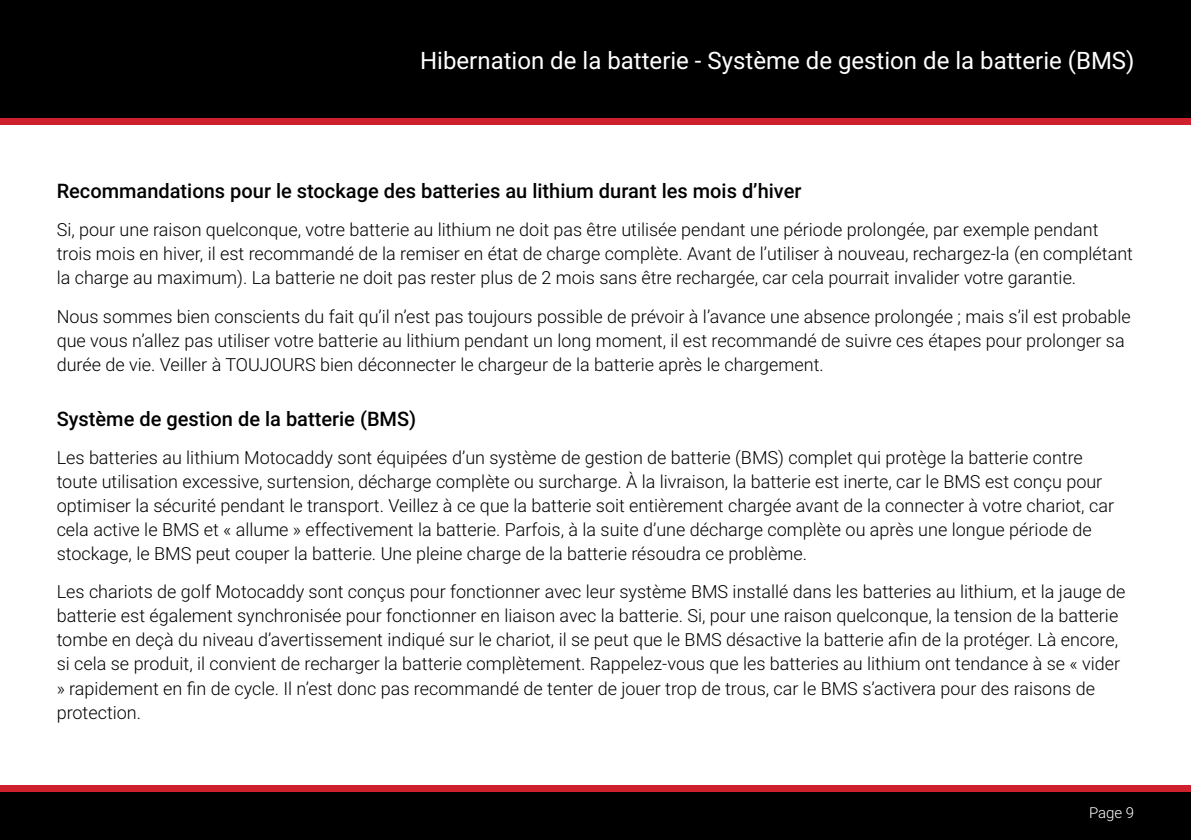
<style>
.page{position:relative;width:1191px;height:840px;background:#fff}
.page>*{position:absolute;margin:0;border:0;box-sizing:border-box;transform-origin:0 0}
.t1{font:24px "Roboto";color:#fff}
.t2{font:500 20px "Roboto";color:#000}
.t3{font:300 18px/24px "Roboto";color:#000}
.t4{font:300 15px "Roboto";color:#fff}
</style>
<div class="page">
<div style="left:0;top:790px;width:1191px;height:49px;background:#000"></div>
<div style="left:0;top:0;width:1191px;height:118px;background:#000"></div>
<div style="left:0;top:118px;width:1191px;height:6px;background:#cf202e"></div>
<div style="left:0;top:784px;width:1191px;height:7px;background:#cf202e"></div>
<h1 class="t1" style="left:420px;top:43px;width:716px">Hibernation de la batterie - Système de gestion de la batterie (BMS)</h1>
<p class="t2" style="left:57px;top:177px;width:746px">Recommandations pour le stockage des batteries au lithium durant les mois d’hiver</p>
<p class="t3" style="left:57px;top:217px;width:1077px">Si, pour une raison quelconque, votre batterie au lithium ne doit pas être utilisée pendant une période prolongée, par exemple pendant trois mois en hiver, il est recommandé de la remiser en état de charge complète. Avant de l’utiliser à nouveau, rechargez-la (en complétant la charge au maximum). La batterie ne doit pas rester plus de 2 mois sans être rechargée, car cela pourrait invalider votre garantie.</p>
<p class="t3" style="left:57px;top:303px;width:1075px">Nous sommes bien conscients du fait qu’il n’est pas toujours possible de prévoir à l’avance une absence prolongée ; mais s’il est probable que vous n’allez pas utiliser votre batterie au lithium pendant un long moment, il est recommandé de suivre ces étapes pour prolonger sa durée de vie. Veiller à TOUJOURS bien déconnecter le chargeur de la batterie après le chargement.</p>
<p class="t2" style="left:57px;top:404px;width:361px">Système de gestion de la batterie (BMS)</p>
<p class="t3" style="left:57px;top:445px;width:1058px">Les batteries au lithium Motocaddy sont équipées d’un système de gestion de batterie (BMS) complet qui protège la batterie contre toute utilisation excessive, surtension, décharge complète ou surcharge. À la livraison, la batterie est inerte, car le BMS est conçu pour optimiser la sécurité pendant le transport. Veillez à ce que la batterie soit entièrement chargée avant de la connecter à votre chariot, car cela active le BMS et « allume » effectivement la batterie. Parfois, à la suite d’une décharge complète ou après une longue période de stockage, le BMS peut couper la batterie. Une pleine charge de la batterie résoudra ce problème.</p>
<p class="t3" style="left:57px;top:579px;width:1070px">Les chariots de golf Motocaddy sont conçus pour fonctionner avec leur système BMS installé dans les batteries au lithium, et la jauge de batterie est également synchronisée pour fonctionner en liaison avec la batterie. Si, pour une raison quelconque, la tension de la batterie tombe en deçà du niveau d’avertissement indiqué sur le chariot, il se peut que le BMS désactive la batterie afin de la protéger. Là encore, si cela se produit, il convient de recharger la batterie complètement. Rappelez-vous que les batteries au lithium ont tendance à se « vider » rapidement en fin de cycle. Il n’est donc pas recommandé de tenter de jouer trop de trous, car le BMS s’activera pour des raisons de protection.</p>
<p class="t4" style="left:1089px;top:802px;width:47px">Page 9</p>
</div>
